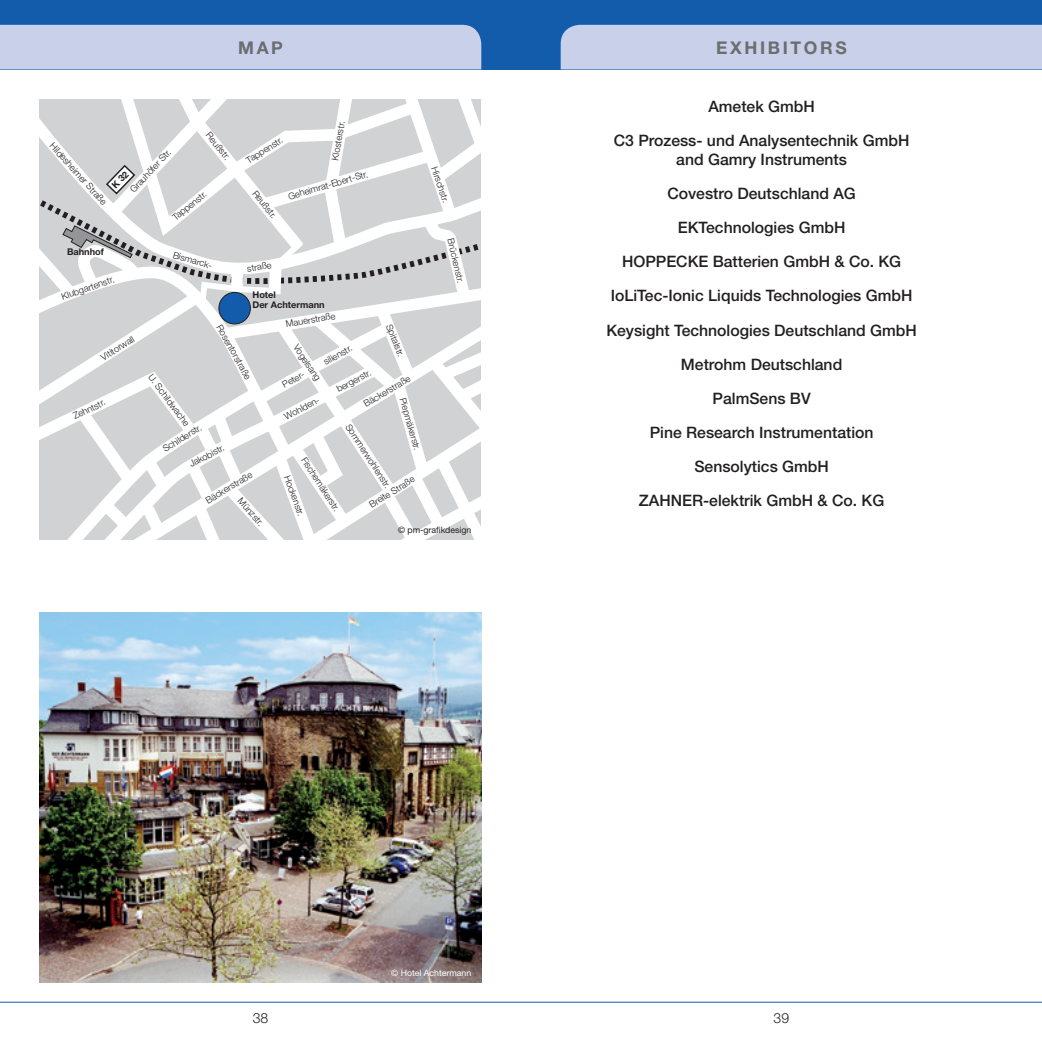
<style>
.page{position:relative;width:1042px;height:1042px;background:#fff}
.page>*{position:absolute;margin:0;border:0;box-sizing:border-box;transform-origin:0 0}
.t1{font:700 17.5px "Helvetica Neue";letter-spacing:.15em;color:#6c6d70}
.t2{font:500 15.75px/34.1px "Helvetica Neue";color:#231f20;text-align:center}
.t3{font:300 14px "Helvetica Neue";color:#231f20}
.t4{font:300 9.28px "Helvetica Neue";color:#231f20}
.t5{font:700 9.28px/9.3px "Helvetica Neue";color:#231f20}
.t6{font:8.75px "Helvetica Neue";color:#fff}
.t7{font:8.75px "Helvetica Neue";color:#231f20}
</style>
<div class="page">
<div style="left:0;top:0;width:1042px;height:69px;background:#135cab"></div>
<div style="left:0;top:25px;width:481px;height:44px;background:#c9d0e9"></div>
<div style="left:561px;top:25px;width:481px;height:44px;background:#c9d0e9"></div>
<hr style="left:0;top:1002px;width:521px;height:1px;background:#135cab">
<hr style="left:521px;top:1002px;width:521px;height:1px;background:#135cab">
<svg style="left:40px;top:99px;width:441px;height:441px"></svg>
<div style="left:219px;top:292px;width:31px;height:32px;background:#135cab;border-radius:50%"></div>
<div style="left:219px;top:292px;width:32px;height:32px;border:1px solid #231f20;border-radius:50%"></div>
<svg style="left:118px;top:314px;width:363px;height:226px"></svg>
<img style="left:40px;top:613px;width:441px;height:369px">
<svg style="left:40px;top:164px;width:441px;height:145px"></svg>
<h1 class="t1" style="left:238px;top:37px;width:46px">MAP</h1>
<h1 class="t1" style="left:716px;top:37px;width:132px">EXHIBITORS</h1>
<p class="t4" style="left:56px;top:140px;width:81px;rotate:48deg">Hildesheimer Straße</p>
<p class="t5" style="left:67px;top:247px;width:38px">Bahnhof</p>
<p class="t4" style="left:60px;top:291px;width:57px;rotate:-19deg">Klubgartenstr.</p>
<p class="t4" style="left:212px;top:129px;width:34px;rotate:51deg">Reußstr.</p>
<p class="t4" style="left:127px;top:187px;width:57px;rotate:-47deg">Grauhöfer Str.</p>
<p class="t4" style="left:170px;top:214px;width:43px;rotate:-39deg">Tappenstr.</p>
<p class="t4" style="left:175px;top:249px;width:43px;rotate:16deg">Bismarck-</p>
<p class="t4" style="left:329px;top:159px;width:41px;rotate:-80deg">Klosterstr.</p>
<p class="t4" style="left:287px;top:191px;width:84px;rotate:-16deg">Geheimrat-Ebert-Str.</p>
<p class="t4" style="left:439px;top:165px;width:39px;rotate:71deg">Hirschstr.</p>
<p class="t4" style="left:244px;top:156px;width:43px;rotate:-32deg">Tappenstr.</p>
<p class="t4" style="left:259px;top:188px;width:34px;rotate:51deg">Reußstr.</p>
<p class="t4" style="left:246px;top:263px;width:26px;rotate:-9deg">straße</p>
<p class="t5" style="left:252px;top:290px;width:74px">Hotel<br>Der Achtermann</p>
<p class="t4" style="left:456px;top:237px;width:47px;rotate:77deg">Brückenstr.</p>
<p class="t4" style="left:99px;top:353px;width:39px;rotate:-32deg">Vititorwall</p>
<p class="t4" style="left:71px;top:411px;width:36px;rotate:-26deg">Zehntstr.</p>
<p class="t4" style="left:224px;top:322px;width:62px;rotate:61deg">Rosentorstraße</p>
<p class="t4" style="left:155px;top:372px;width:63px;rotate:53deg">U. Schildwache</p>
<p class="t4" style="left:161px;top:445px;width:45px;rotate:-32deg">Schilderstr.</p>
<p class="t4" style="left:187px;top:459px;width:40px;rotate:-27deg">Jakobistr.</p>
<p class="t4" style="left:203px;top:496px;width:54px;rotate:-31deg">Bäckerstraße</p>
<p class="t4" style="left:244px;top:495px;width:35px;rotate:49deg">Münzstr.</p>
<p class="t4" style="left:285px;top:319px;width:51px;rotate:-10deg">Mauerstraße</p>
<p class="t4" style="left:394px;top:322px;width:35px;rotate:68deg">Spitalstr.</p>
<p class="t4" style="left:300px;top:342px;width:43px;rotate:56deg">Vogelsang</p>
<p class="t4" style="left:321px;top:357px;width:33px;rotate:-29deg">silienstr.</p>
<p class="t4" style="left:334px;top:384px;width:39px;rotate:-28deg">bergerstr.</p>
<p class="t4" style="left:280px;top:380px;width:25px;rotate:-29deg">Peter-</p>
<p class="t4" style="left:361px;top:400px;width:54px;rotate:-31deg">Bäckerstraße</p>
<p class="t4" style="left:408px;top:396px;width:56px;rotate:74deg">Piepmäkerstr.</p>
<p class="t4" style="left:282px;top:412px;width:40px;rotate:-28deg">Wohlden-</p>
<p class="t4" style="left:353px;top:422px;width:76px;rotate:57deg">Sommerwohlenstr.</p>
<p class="t4" style="left:308px;top:455px;width:64px;rotate:57deg">Fischemäkerstr.</p>
<p class="t4" style="left:292px;top:473px;width:44px;rotate:70deg">Hockenstr.</p>
<p class="t4" style="left:367px;top:500px;width:53px;rotate:-32deg">Breite Straße</p>
<p class="t7" style="left:398px;top:524px;width:75px">© pm-grafikdesign</p>
<h2 class="t2" style="left:614px;top:89px;width:297px">Ametek GmbH<br>C3 Prozess- und Analysentechnik GmbH</h2>
<p class="t2" style="left:606px;top:142px;width:312px">and Gamry Instruments<br>Covestro Deutschland AG<br>EKTechnologies GmbH<br>HOPPECKE Batterien GmbH &amp; Co. KG<br>IoLiTec-Ionic Liquids Technologies GmbH<br>Keysight Technologies Deutschland GmbH<br>Metrohm Deutschland<br>PalmSens BV<br>Pine Research Instrumentation<br>Sensolytics GmbH<br>ZAHNER-elektrik GmbH &amp; Co. KG</p>
<p class="t6" style="left:391px;top:967px;width:82px">© Hotel Achtermann</p>
<h3 class="t3" style="left:253px;top:1010px;width:17px">38</h3>
<h3 class="t3" style="left:773px;top:1010px;width:17px">39</h3>
</div>
